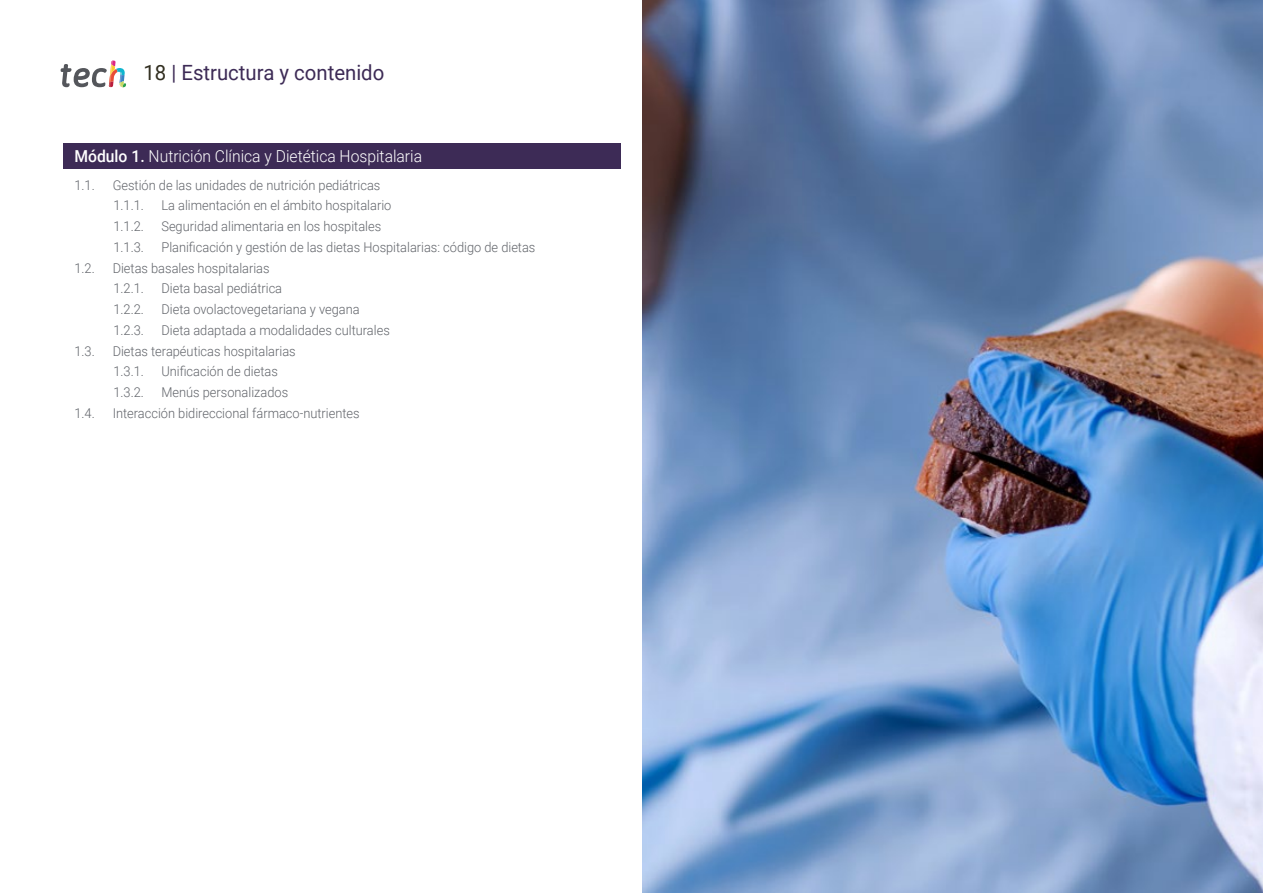
<style>
.page{position:relative;width:1263px;height:893px;background:#fff}
.page>*{position:absolute;margin:0;border:0;box-sizing:border-box;transform-origin:0 0}
.t1{font:21px "Roboto";color:#3d2b56}
.t2{font:300 16.5px "Roboto";color:#fff;scale:.95 1}
.t3{font:300 13.5px/20.7px "Roboto";color:#61646a;scale:.95 1}
.s1{color:#312e20}
.s2{font-weight:500}
</style>
<div class="page">
<div style="left:63px;top:144px;width:558px;height:25px;background:#3d2b56"></div>
<img style="left:642px;top:0;width:621px;height:893px">
<svg style="left:61px;top:61px;width:65px;height:27px"></svg>
<h1 class="t1" style="left:144px;top:57px;width:242px"><span class="s1">18</span> | Estructura y contenido</h1>
<p class="t2" style="left:74px;top:145px;width:368px"><span class="s2">Módulo 1.</span> Nutrición Clínica y Dietética Hospitalaria</p>
<p class="t3" style="left:74px;top:174px;width:23px">1.1.</p>
<p class="t3" style="left:113px;top:174px;width:283px">Gestión de las unidades de nutrición pediátricas<br>1.1.1.</p>
<p class="t3" style="left:161px;top:195px;width:244px">La alimentación en el ámbito hospitalario</p>
<p class="t3" style="left:113px;top:215px;width:34px">1.1.2.</p>
<p class="t3" style="left:161px;top:215px;width:233px">Seguridad alimentaria en los hospitales</p>
<p class="t3" style="left:113px;top:236px;width:34px">1.1.3.</p>
<p class="t3" style="left:161px;top:236px;width:395px">Planificación y gestión de las dietas Hospitalarias: código de dietas</p>
<p class="t3" style="left:74px;top:257px;width:23px">1.2.</p>
<p class="t3" style="left:113px;top:257px;width:167px">Dietas basales hospitalarias<br>1.2.1.</p>
<p class="t3" style="left:161px;top:278px;width:129px">Dieta basal pediátrica</p>
<p class="t3" style="left:113px;top:298px;width:34px">1.2.2.</p>
<p class="t3" style="left:161px;top:298px;width:210px">Dieta ovolactovegetariana y vegana</p>
<p class="t3" style="left:113px;top:319px;width:34px">1.2.3.</p>
<p class="t3" style="left:161px;top:319px;width:242px">Dieta adaptada a modalidades culturales</p>
<p class="t3" style="left:74px;top:340px;width:23px">1.3.</p>
<p class="t3" style="left:113px;top:340px;width:194px">Dietas terapéuticas hospitalarias<br>1.3.1.</p>
<p class="t3" style="left:161px;top:361px;width:124px">Unificación de dietas</p>
<p class="t3" style="left:113px;top:381px;width:34px">1.3.2.</p>
<p class="t3" style="left:161px;top:381px;width:135px">Menús personalizados</p>
<p class="t3" style="left:74px;top:402px;width:23px">1.4.</p>
<p class="t3" style="left:113px;top:402px;width:261px">Interacción bidireccional fármaco-nutrientes</p>
</div>
